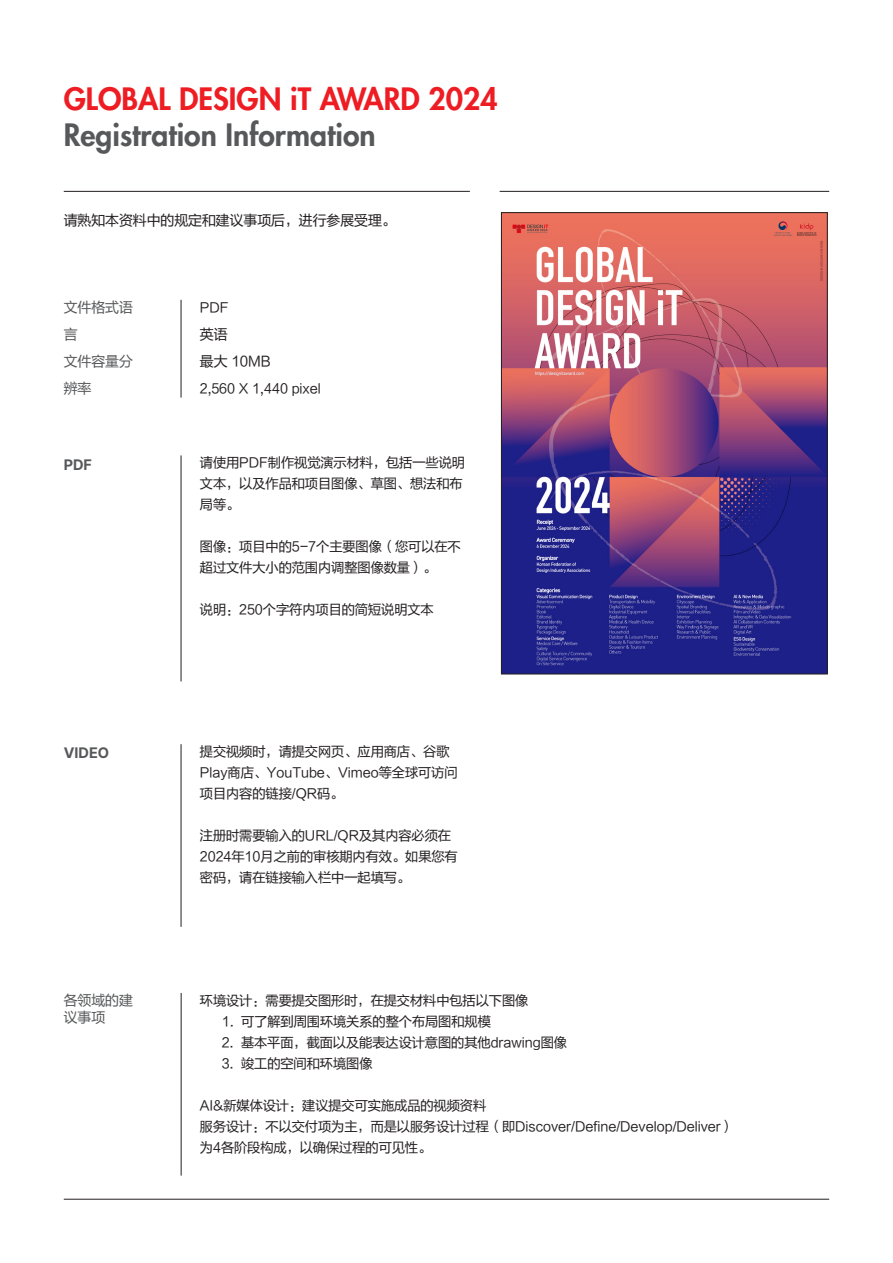
<style>
.page{position:relative;width:893px;height:1263px;background:#fff}
.page>*{position:absolute;margin:0;border:0;box-sizing:border-box;transform-origin:0 0}
.t1{font:800 30px "Futura Std";color:#ee1d23}
.t2{font:800 30px "Futura Std";color:#57585a}
.t3{font:15px "FZLTH";color:#231f20}
.t4{font:15px/16.5px "FZLTH";color:#57585a}
.t5{font:700 15px "Pretendard";color:#57585a}
.t6{font:14.25px/21px "FZLTH";color:#231f20}
</style>
<div class="page">
<hr style="left:181px;top:300px;width:1px;height:98px;background:#231f20">
<hr style="left:181px;top:455px;width:1px;height:226px;background:#231f20">
<hr style="left:181px;top:744px;width:1px;height:183px;background:#231f20">
<hr style="left:181px;top:993px;width:1px;height:182px;background:#231f20">
<img style="left:503px;top:214px;width:322px;height:458px">
<div style="left:501px;top:212px;width:326px;height:462px;border:1px solid #231f20"></div>
<hr style="left:64px;top:1199px;width:765px;height:1px;background:#231f20">
<hr style="left:500px;top:191px;width:329px;height:1px;background:#231f20">
<hr style="left:64px;top:191px;width:406px;height:1px;background:#231f20">
<p class="t1" style="left:64px;top:80px;width:436px">GLOBAL DESIGN iT AWARD 2024</p>
<p class="t2" style="left:64px;top:116px;width:313px">Registration Information</p>
<p class="t3" style="left:64px;top:210px;width:333px">请熟知本资料中的规定和建议事项后，进行参展受理。</p>
<p class="t4" style="left:64px;top:299px;width:71px">文件格式语</p>
<p class="t4" style="left:64px;top:326px;width:15px">言</p>
<p class="t4" style="left:64px;top:353px;width:71px">文件容量分</p>
<p class="t4" style="left:64px;top:380px;width:29px">辨率</p>
<p class="t6" style="left:200px;top:296px;width:30px">PDF</p>
<p class="t3" style="left:200px;top:324px;width:29px">英语</p>
<p class="t3" style="left:200px;top:351px;width:72px">最大 10MB</p>
<p class="t6" style="left:200px;top:377px;width:122px">2,560 X 1,440 pixel</p>
<p class="t5" style="left:64px;top:456px;width:30px">PDF</p>
<p class="t6" style="left:200px;top:452px;width:267px">请使用PDF制作视觉演示材料，包括一些说明文本，以及作品和项目图像、草图、想法和布局等。</p>
<p class="t6" style="left:200px;top:536px;width:262px">图像：项目中的5-7个主要图像（您可以在不超过文件大小的范围内调整图像数量）。</p>
<p class="t6" style="left:200px;top:599px;width:235px">说明：250个字符内项目的简短说明文本</p>
<p class="t5" style="left:64px;top:744px;width:47px">VIDEO</p>
<p class="t6" style="left:200px;top:741px;width:259px">提交视频时，请提交网页、应用商店、谷歌<br>Play商店、YouTube、Vimeo等全球可访问项目内容的链接/QR码。</p>
<p class="t6" style="left:200px;top:825px;width:259px">注册时需要输入的URL/QR及其内容必须在<br>2024年10月之前的审核期内有效。如果您有密码，请在链接输入栏中一起填写。</p>
<p class="t4" style="left:64px;top:992px;width:71px">各领域的建议事项</p>
<p class="t6" style="left:200px;top:990px;width:330px">环境设计：需要提交图形时，在提交材料中包括以下图像</p>
<p class="t6" style="left:222px;top:1011px;width:271px">1. 可了解到周围环境关系的整个布局图和规模</p>
<p class="t6" style="left:222px;top:1032px;width:347px">2. 基本平面，截面以及能表达设计意图的其他drawing图像</p>
<p class="t6" style="left:222px;top:1053px;width:152px">3. 竣工的空间和环境图像</p>
<p class="t6" style="left:200px;top:1095px;width:288px">AI&amp;新媒体设计：建议提交可实施成品的视频资料</p>
<p class="t6" style="left:200px;top:1116px;width:536px">服务设计：不以交付项为主，而是以服务设计过程（即Discover/Define/Develop/Deliver）</p>
<p class="t6" style="left:200px;top:1137px;width:233px">为4各阶段构成，以确保过程的可见性。</p>
</div>
